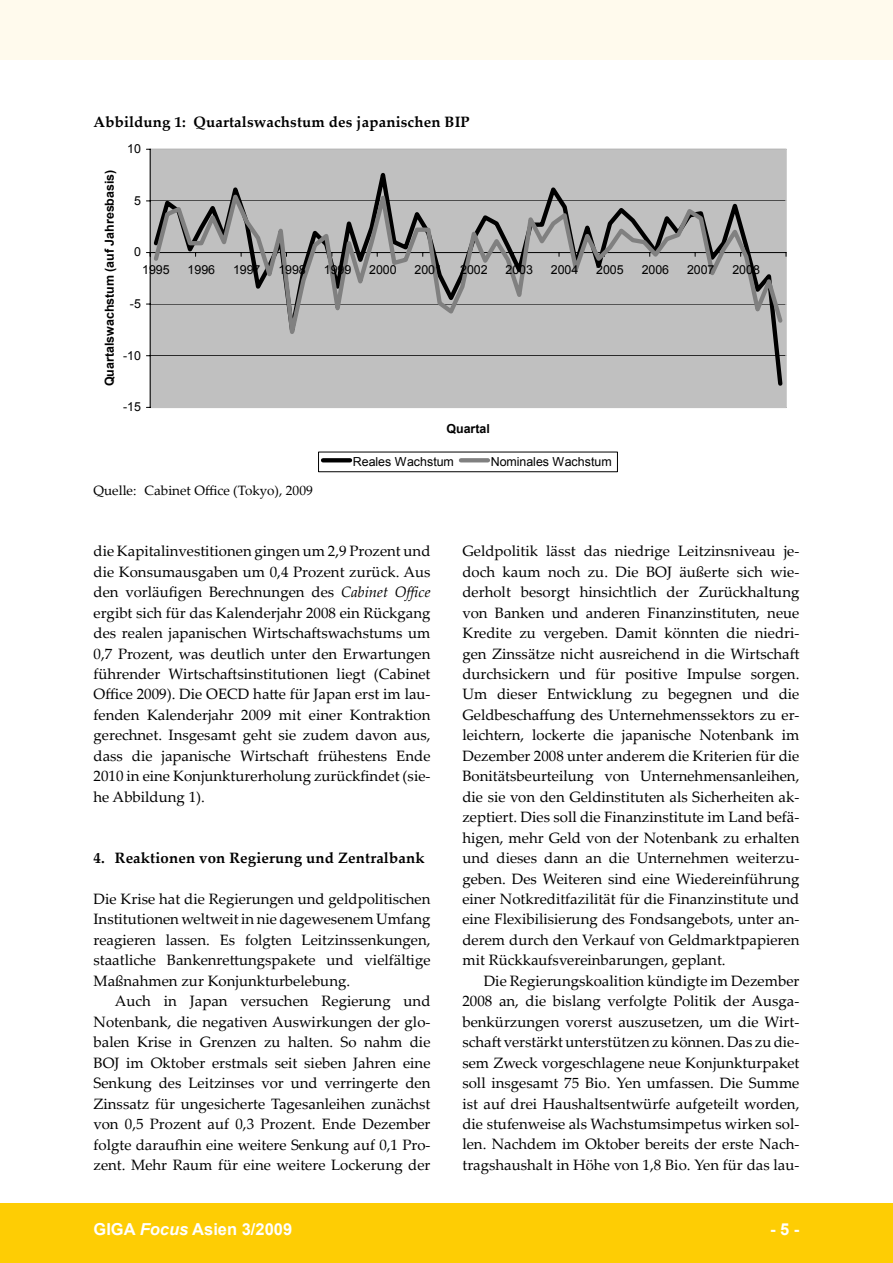
<style>
.page{position:relative;width:893px;height:1263px;background:#fff}
.page>*{position:absolute;margin:0;border:0;box-sizing:border-box;transform-origin:0 0}
.t1{font:700 16.5px "Arial";color:#fff}
.t2{font:15px/20.4px "Palatino Linotype";color:#000;text-align:justify}
.t3{font:700 15px "Palatino Linotype";letter-spacing:.01em;color:#000}
.t4{font:13.5px "Palatino Linotype";color:#000}
.t5{font:12.45px "Arial";letter-spacing:-.005em;color:#000}
.t6{font:700 12.45px "Arial";color:#000}
.s1{font-style:italic}
</style>
<div class="page">
<div style="left:0;top:1203px;width:893px;height:60px;background:#fecd04"></div>
<div style="left:0;top:1px;width:893px;height:59px;background:#fffaed"></div>
<svg style="left:146px;top:148px;width:641px;height:325px"></svg>
<p class="t3" style="left:94px;top:111px;width:378px">Abbildung 1: Quartalswachstum des japanischen BIP</p>
<p class="t5" style="left:127px;top:140px;width:15px">10</p>
<p class="t6" style="left:101px;top:386px;width:218px;rotate:-90deg">Quartalswachstum (auf Jahresbasis)</p>
<p class="t5" style="left:134px;top:192px;width:8px">5</p>
<p class="t5" style="left:134px;top:244px;width:8px">0</p>
<p class="t5" style="left:142px;top:262px;width:29px">1995</p>
<p class="t5" style="left:188px;top:262px;width:29px">1996</p>
<p class="t5" style="left:233px;top:262px;width:29px">1997</p>
<p class="t5" style="left:278px;top:262px;width:29px">1998</p>
<p class="t5" style="left:324px;top:262px;width:29px">1999</p>
<p class="t5" style="left:369px;top:262px;width:29px">2000</p>
<p class="t5" style="left:415px;top:262px;width:29px">2001</p>
<p class="t5" style="left:460px;top:262px;width:29px">2002</p>
<p class="t5" style="left:505px;top:262px;width:29px">2003</p>
<p class="t5" style="left:551px;top:262px;width:29px">2004</p>
<p class="t5" style="left:596px;top:262px;width:29px">2005</p>
<p class="t5" style="left:642px;top:262px;width:29px">2006</p>
<p class="t5" style="left:687px;top:262px;width:29px">2007</p>
<p class="t5" style="left:732px;top:262px;width:29px">2008</p>
<p class="t5" style="left:130px;top:295px;width:13px">-5</p>
<p class="t5" style="left:123px;top:347px;width:19px">-10</p>
<p class="t5" style="left:123px;top:399px;width:19px">-15</p>
<p class="t4" style="left:94px;top:481px;width:221px">Quelle: Cabinet Office (Tokyo), 2009</p>
<p class="t6" style="left:446px;top:420px;width:45px">Quartal</p>
<p class="t5" style="left:353px;top:453px;width:103px">Reales Wachstum</p>
<p class="t5" style="left:491px;top:453px;width:122px">Nominales Wachstum</p>
<p class="t2" style="left:94px;top:540px;width:338px">die Kapitalinvestitionen gingen um 2,9 Prozent und die Konsumausgaben um 0,4 Prozent zurück. Aus den vorläufigen Berechnungen des <span class="s1">Cabinet Office </span>ergibt sich für das Kalenderjahr 2008 ein Rückgang des realen japanischen Wirtschaftswachstums um 0,7 Prozent, was deutlich unter den Erwartungen führender Wirtschaftsinstitutionen liegt (Cabinet Office 2009). Die OECD hatte für Japan erst im lau&shy;fenden Kalenderjahr 2009 mit einer Kontraktion gerechnet. Insgesamt geht sie zudem davon aus, dass die japanische Wirtschaft frühestens Ende 2010 in eine Konjunkturerholung zurückfindet (sie&shy;he Abbildung 1).</p>
<p class="t3" style="left:94px;top:847px;width:333px">4. Reaktionen von Regierung und Zentralbank</p>
<p class="t2" style="left:94px;top:888px;width:338px">Die Krise hat die Regierungen und geldpolitischen Institutionen weltweit in nie dagewesenem Umfang reagieren lassen. Es folgten Leitzinssenkungen, staatliche Bankenrettungspakete und vielfältige Maßnahmen zur Konjunkturbelebung.</p>
<p class="t2" style="left:94px;top:990px;width:338px;text-indent:21px">Auch in Japan versuchen Regierung und Notenbank, die negativen Auswirkungen der glo&shy;balen Krise in Grenzen zu halten. So nahm die BOJ im Oktober erstmals seit sieben Jahren eine Senkung des Leitzinses vor und verringerte den Zinssatz für ungesicherte Tagesanleihen zunächst von 0,5 Prozent auf 0,3 Prozent. Ende Dezember folgte daraufhin eine weitere Senkung auf 0,1 Pro&shy;zent. Mehr Raum für eine weitere Lockerung der</p>
<p class="t2" style="left:462px;top:540px;width:338px">Geldpolitik lässt das niedrige Leitzinsniveau je&shy;doch kaum noch zu. Die BOJ äußerte sich wie&shy;derholt besorgt hinsichtlich der Zurückhaltung von Banken und anderen Finanzinstituten, neue Kredite zu vergeben. Damit könnten die niedri&shy;gen Zinssätze nicht ausreichend in die Wirtschaft durchsickern und für positive Impulse sorgen.<br>Um dieser Entwicklung zu begegnen und die Geldbeschaffung des Unternehmenssektors zu er&shy;leichtern, lockerte die japanische Notenbank im Dezember 2008 unter anderem die Kriterien für die Bonitätsbeurteilung von Unternehmensanleihen, die sie von den Geldinstituten als Sicherheiten ak&shy;zeptiert. Dies soll die Finanzinstitute im Land befä&shy;higen, mehr Geld von der Notenbank zu erhalten und dieses dann an die Unternehmen weiterzu&shy;geben. Des Weiteren sind eine Wiedereinführung einer Notkreditfazilität für die Finanzinstitute und eine Flexibilisierung des Fondsangebots, unter an&shy;derem durch den Verkauf von Geldmarktpapieren mit Rückkaufsvereinbarungen, geplant.</p>
<p class="t2" style="left:462px;top:970px;width:338px;text-indent:21px">Die Regierungskoalition kündigte im Dezem-ber 2008 an, die bislang verfolgte Politik der Ausga&shy;benkürzungen vorerst auszusetzen, um die Wirt&shy;schaft verstärkt unterstützen zu können. Das zu die&shy;sem Zweck vorgeschlagene neue Konjunkturpaket soll insgesamt 75 Bio. Yen umfassen. Die Summe ist auf drei Haushaltsentwürfe aufgeteilt worden, die stufenweise als Wachstumsimpetus wirken sol&shy;len. Nachdem im Oktober bereits der erste Nach&shy;tragshaushalt in Höhe von 1,8 Bio. Yen für das lau-</p>
<p class="t1" style="left:94px;top:1218px;width:200px">GIGA <span class="s1">Focus</span> Asien 3/2009</p>
<p class="t1" style="left:770px;top:1218px;width:31px">- -</p>
</div>
